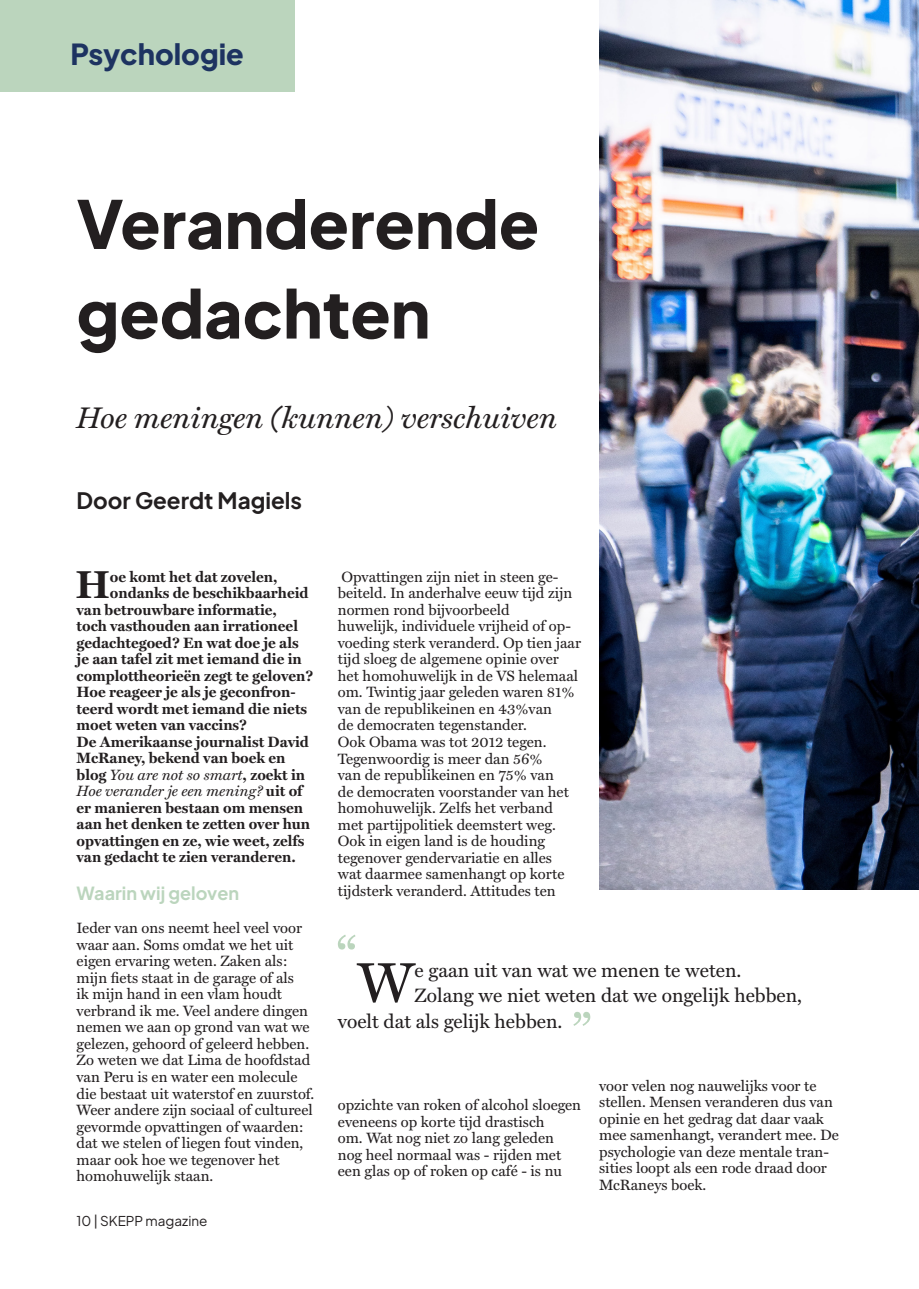
<style>
.page{position:relative;width:919px;height:1289px;background:#fff}
.page>*{position:absolute;margin:0;border:0;box-sizing:border-box;transform-origin:0 0}
.t1{font:66px/89.6px "Plus Jakarta Sans";color:#231f20}
.t2{font:56.85px "Miller Text";color:#bbd5bd}
.t3{font:56.85px "Miller Text";color:#231f20}
.t4{font:54px "Miller Text";color:#bbd5bd}
.t5{font:700 39.15px "Miller Text";color:#231f20}
.t6{font:italic 30px "Miller Text";color:#231f20}
.t7{font:28.8px "Plus Jakarta Sans";color:#1d3361}
.t8{font:22.5px "Plus Jakarta Sans";color:#231f20}
.t9{font:19.5px "Miller Text";color:#231f20}
.Tussentitel{font:18px "Plus Jakarta Sans";color:#bbd5bd}
.t10{font:15px/16.5px "Miller Text";color:#231f20}
.t11{font:700 15px "Miller Text";color:#231f20}
.t12{font:italic 15px "Miller Text";color:#231f20}
.t13{font:13.5px "Plus Jakarta Sans";color:#231f20}
.s1{font-weight:700;font-style:normal}
</style>
<div class="page">
<div style="left:0;top:0;width:295px;height:91px;background:#bbd5bd"></div>
<img style="left:600px;top:0;width:318px;height:889px">
<h3 class="t7" style="left:70px;top:30px;width:175px">Psychologie</h3>
<h1 class="t1" style="left:77px;top:173px;width:464px">Veranderende gedachten</h1>
<h3 class="t6" style="left:77px;top:394px;width:482px">Hoe meningen (kunnen) verschuiven</h3>
<h3 class="t8" style="left:77px;top:482px;width:227px">Door Geerdt Magiels</h3>
<p class="t5" style="left:75px;top:561px;width:36px">H</p>
<p class="t11" style="left:110px;top:567px;width:169px">oe komt het dat zovelen,</p>
<p class="t11" style="left:110px;top:584px;width:200px">ondanks de beschikbaarheid</p>
<p class="t11" style="left:77px;top:600px;width:202px">van betrouwbare informatie,</p>
<p class="t11" style="left:77px;top:617px;width:223px">toch vasthouden aan irrationeel</p>
<p class="t11" style="left:77px;top:633px;width:224px">gedachtegoed? En wat doe je als</p>
<p class="t11" style="left:77px;top:650px;width:227px">je aan tafel zit met iemand die in</p>
<p class="t11" style="left:77px;top:666px;width:238px">complottheorieën zegt te geloven?</p>
<p class="t11" style="left:77px;top:683px;width:220px">Hoe reageer je als je geconfron-</p>
<p class="t11" style="left:77px;top:699px;width:232px">teerd wordt met iemand die niets</p>
<p class="t11" style="left:77px;top:716px;width:172px">moet weten van vaccins?</p>
<p class="t11" style="left:77px;top:732px;width:234px">De Amerikaanse journalist David</p>
<p class="t11" style="left:77px;top:749px;width:210px">McRaney, bekend van boek en</p>
<p class="t12" style="left:77px;top:762px;width:230px"><span class="s1">blog</span> You are not so smart<span class="s1">, zoekt in</span></p>
<p class="t12" style="left:77px;top:779px;width:227px">Hoe verander je een mening? <span class="s1">uit of</span></p>
<p class="t11" style="left:77px;top:798px;width:228px">er manieren bestaan om mensen</p>
<p class="t11" style="left:77px;top:815px;width:235px">aan het denken te zetten over hun</p>
<p class="t11" style="left:77px;top:831px;width:229px">opvattingen en ze, wie weet, zelfs</p>
<p class="t11" style="left:77px;top:848px;width:221px">van gedacht te zien veranderen.</p>
<p class="Tussentitel" style="left:77px;top:879px;width:164px">Waarin wij geloven</p>
<p class="t10" style="left:77px;top:919px;width:239px">Ieder van ons neemt heel veel voor waar aan. Soms omdat we het uit eigen ervaring weten. Zaken als: mijn fiets staat in de garage of als<br>ik mijn hand in een vlam houdt verbrand ik me. Veel andere dingen nemen we aan op grond van wat we gelezen, gehoord of geleerd hebben.<br>Zo weten we dat Lima de hoofdstad van Peru is en water een molecule die bestaat uit waterstof en zuurstof.<br>Weer andere zijn sociaal of cultureel gevormde opvattingen of waarden: dat we stelen of liegen fout vinden,</p>
<p class="t10" style="left:77px;top:1150px;width:204px">maar ook hoe we tegenover het</p>
<p class="t10" style="left:77px;top:1166px;width:138px">homohuwelijk staan.</p>
<p class="t13" style="left:77px;top:1210px;width:132px">10 | SKEPP magazine</p>
<p class="t10" style="left:338px;top:567px;width:236px">Opvattingen zijn niet in steen ge&shy;beiteld. In anderhalve eeuw tijd zijn normen rond bijvoorbeeld</p>
<p class="t10" style="left:338px;top:617px;width:245px">huwelijk, individuele vrijheid of op&shy;voeding sterk veranderd. Op tien jaar tijd sloeg de algemene opinie over het homohuwelijk in de VS helemaal om. Twintig jaar geleden waren 81% van de republikeinen en 43%van<br>de democraten tegenstander.</p>
<p class="t10" style="left:338px;top:732px;width:210px">Ook Obama was tot 2012 tegen.</p>
<p class="t10" style="left:338px;top:749px;width:206px">Tegenwoordig is meer dan 56%</p>
<p class="t10" style="left:338px;top:765px;width:217px">van de republikeinen en 75% van</p>
<p class="t10" style="left:338px;top:782px;width:232px">de democraten voorstander van het homohuwelijk. Zelfs het verband met partijpolitiek deemstert weg.<br>Ook in eigen land is de houding tegenover gendervariatie en alles wat daarmee samenhangt op korte tijdsterk veranderd. Attitudes ten</p>
<p class="t2" style="left:336px;top:912px;width:22px">“</p>
<p class="t3" style="left:357px;top:937px;width:58px">W</p>
<p class="t9" style="left:414px;top:954px;width:328px">e gaan uit van wat we menen te weten.</p>
<p class="t9" style="left:414px;top:980px;width:389px">Zolang we niet weten dat we ongelijk hebben,</p>
<p class="t9" style="left:338px;top:1005px;width:226px">voelt dat als gelijk hebben.</p>
<p class="t4" style="left:571px;top:990px;width:21px">”</p>
<p class="t10" style="left:338px;top:1095px;width:245px">opzichte van roken of alcohol sloegen eveneens op korte tijd drastisch<br>om. Wat nog niet zo lang geleden nog heel normaal was - rijden met een glas op of roken op café - is nu</p>
<p class="t10" style="left:599px;top:1076px;width:241px">voor velen nog nauwelijks voor te stellen. Mensen veranderen dus van opinie en het gedrag dat daar vaak mee samenhangt, verandert mee. De psychologie van deze mentale tran&shy;sities loopt als een rode draad door<br>McRaneys boek.</p>
</div>
